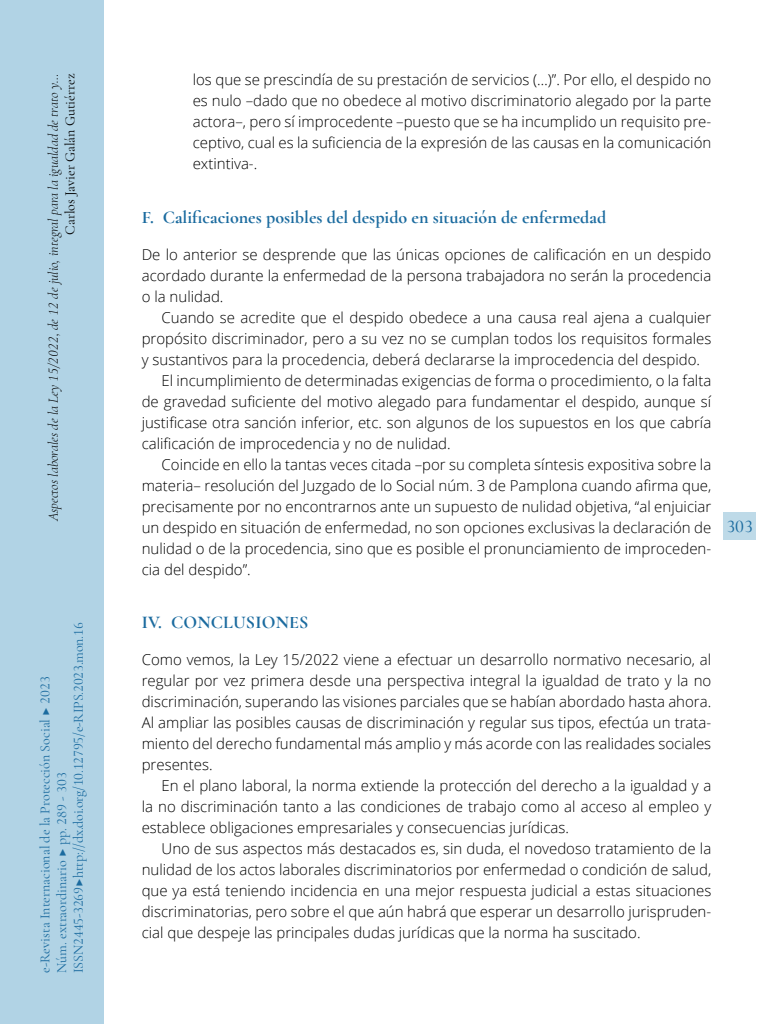
<style>
.page{position:relative;width:768px;height:1024px;background:#fff}
.page>*{position:absolute;margin:0;border:0;box-sizing:border-box;transform-origin:0 0}
._41_Enunciado_1_1{font:700 18px "Cormorant Garamond";color:#1b6b9f}
._40_Enunciado{font:700 18px "Cormorant Garamond";letter-spacing:.01em;color:#1b6b9f}
.t1{font:500 18px "Cormorant Garamond";color:#1b6b9f}
._00_bsc{font:300 15px/21px "Open Sans";color:#000;text-align:justify}
._00_bsc_Sin{font:300 15px/21px "Open Sans";color:#000;text-align:justify}
._69_lista_1_sin{font:300 15px/21px "Open Sans";color:#000;text-align:justify}
.t2{font:14px/16.8px "Cormorant Garamond";color:#1b6b9f}
.t3{font:italic 300 14px "Cormorant Garamond";color:#000}
.t4{font:14px "Cormorant Garamond";color:#000}
</style>
<div class="page">
<div style="left:0;top:0;width:103px;height:1024px;background:#b1d3e5"></div>
<div style="left:724px;top:512px;width:32px;height:28px;background:#bedae8"></div>
<p class="t3" style="left:45px;top:521px;width:449px;rotate:-90deg">Aspectos laborales de la Ley 15/2022, de 12 de julio, integral para la igualdad de trato y…</p>
<p class="t4" style="left:62px;top:235px;width:163px;rotate:-90deg">Carlos Javier Galán Gutiérrez</p>
<p class="t2" style="left:36px;top:973px;width:352px;rotate:-90deg">e-Revista Internacional de la Protección Social ▶ 2023<br>Núm. extraordinario ▶ pp. 289 - 303<br>ISSN 2445-3269 ▶ http://dx.doi.org/10.12795/e-RIPS.2023.mon.16</p>
<p class="_69_lista_1_sin" style="left:193px;top:69px;width:520px">los que se prescindía de su prestación de servicios (…)”. Por ello, el despido no es nulo –dado que no obedece al motivo discriminatorio alegado por la parte actora–, pero sí improcedente –puesto que se ha incumplido un requisito pre&shy;ceptivo, cual es la suficiencia de la expresión de las causas en la comunicación extintiva-.</p>
<p class="_41_Enunciado_1_1" style="left:142px;top:206px;width:466px">F. Calificaciones posibles del despido en situación de enfermedad</p>
<p class="_00_bsc_Sin" style="left:142px;top:243px;width:571px">De lo anterior se desprende que las únicas opciones de calificación en un despido acordado durante la enfermedad de la persona trabajadora no serán la procedencia o la nulidad.</p>
<p class="_00_bsc" style="left:142px;top:306px;width:571px;text-indent:20px">Cuando se acredite que el despido obedece a una causa real ajena a cualquier propósito discriminador, pero a su vez no se cumplan todos los requisitos formales y sustantivos para la procedencia, deberá declararse la improcedencia del despido.</p>
<p class="_00_bsc" style="left:142px;top:369px;width:571px;text-indent:20px">El incumplimiento de determinadas exigencias de forma o procedimiento, o la falta de gravedad suficiente del motivo alegado para fundamentar el despido, aunque sí justificase otra sanción inferior, etc. son algunos de los supuestos en los que cabría calificación de improcedencia y no de nulidad.</p>
<p class="_00_bsc" style="left:142px;top:453px;width:571px;text-indent:20px">Coincide en ello la tantas veces citada –por su completa síntesis expositiva sobre la materia– resolución del Juzgado de lo Social núm. 3 de Pamplona cuando afirma que, precisamente por no encontrarnos ante un supuesto de nulidad objetiva, “al enjuiciar un despido en situación de enfermedad, no son opciones exclusivas la declaración de nulidad o de la procedencia, sino que es posible el pronunciamiento de improceden&shy;cia del despido”.</p>
<p class="_40_Enunciado" style="left:142px;top:611px;width:168px">IV. CONCLUSIONES</p>
<p class="_00_bsc_Sin" style="left:142px;top:649px;width:571px">Como vemos, la Ley 15/2022 viene a efectuar un desarrollo normativo necesario, al regular por vez primera desde una perspectiva integral la igualdad de trato y la no discriminación, superando las visiones parciales que se habían abordado hasta ahora.<br>Al ampliar las posibles causas de discriminación y regular sus tipos, efectúa un trata&shy;miento del derecho fundamental más amplio y más acorde con las realidades sociales presentes.</p>
<p class="_00_bsc" style="left:142px;top:775px;width:571px;text-indent:20px">En el plano laboral, la norma extiende la protección del derecho a la igualdad y a la no discriminación tanto a las condiciones de trabajo como al acceso al empleo y establece obligaciones empresariales y consecuencias jurídicas.</p>
<p class="_00_bsc" style="left:142px;top:838px;width:571px;text-indent:20px">Uno de sus aspectos más destacados es, sin duda, el novedoso tratamiento de la nulidad de los actos laborales discriminatorios por enfermedad o condición de salud, que ya está teniendo incidencia en una mejor respuesta judicial a estas situaciones discriminatorias, pero sobre el que aún habrá que esperar un desarrollo jurispruden&shy;cial que despeje las principales dudas jurídicas que la norma ha suscitado.</p>
<p class="t1" style="left:726px;top:515px;width:28px">303</p>
</div>
